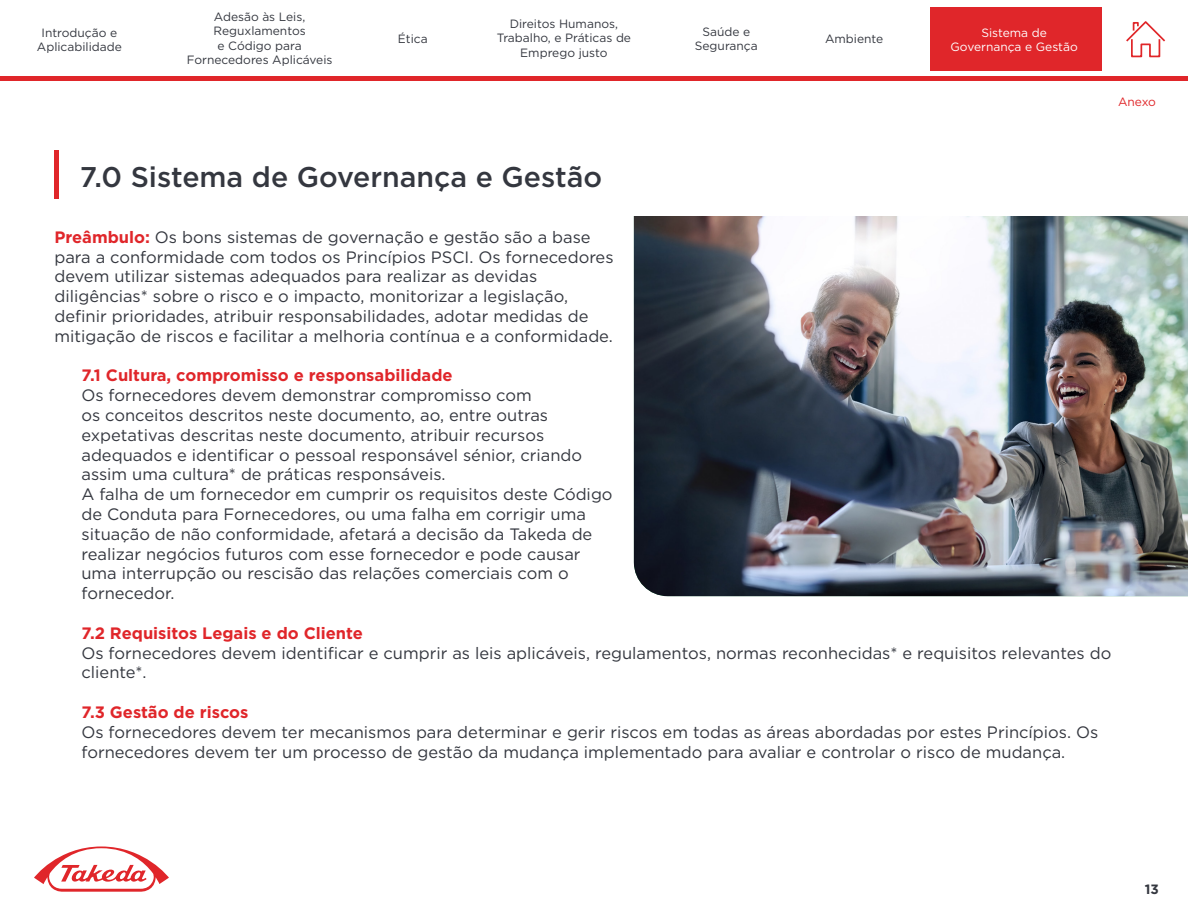
<style>
.page{position:relative;width:1188px;height:918px;background:#fff}
.page>*{position:absolute;margin:0;border:0;box-sizing:border-box;transform-origin:0 0}
.t1{font:500 28.5px "Gotham";color:#34373f}
.t2{font:16.5px/19.8px "Gotham";color:#34373f}
.t3{font:700 16.5px "Gotham";color:#e0262a}
.t4{font:700 13.5px "Gotham";color:#34373f}
.t5{font:12px/14.4px "Gotham";color:#34373f;text-align:center}
.t6{font:12px/14.4px "Gotham";color:#fff;text-align:center}
.t7{font:12px "Gotham";letter-spacing:-.015em;color:#e02629}
.s1{font-weight:700;color:#e0262a}
</style>
<div class="page">
<div style="left:930px;top:7px;width:172px;height:63px;background:#e0262a"></div>
<svg style="left:34px;top:846px;width:135px;height:46px"></svg>
<hr style="left:0;top:77px;width:1188px;height:4px;background:#e0262a">
<svg style="left:1126px;top:21px;width:39px;height:37px"></svg>
<img style="left:634px;top:216px;width:554px;height:380px">
<div style="left:54px;top:151px;width:5px;height:48px;background:#e0262a"></div>
<p class="t5" style="left:37px;top:25px;width:86px">Introdução e<br>Aplicabilidade</p>
<p class="t5" style="left:187px;top:9px;width:147px">Adesão às Leis,<br>Reguxlamentos<br>e Código para<br>Fornecedores Aplicáveis</p>
<p class="t5" style="left:398px;top:31px;width:31px">Ética</p>
<p class="t5" style="left:497px;top:16px;width:136px">Direitos Humanos,<br>Trabalho, e Práticas de<br>Emprego justo</p>
<p class="t5" style="left:695px;top:24px;width:64px">Saúde e<br>Segurança</p>
<p class="t5" style="left:825px;top:32px;width:60px">Ambiente</p>
<p class="t6" style="left:951px;top:25px;width:129px">Sistema de<br>Governança e Gestão</p>
<p class="t7" style="left:1118px;top:94px;width:39px">Anexo</p>
<h1 class="t1" style="left:80px;top:159px;width:524px">7.0 Sistema de Governança e Gestão</h1>
<p class="t2" style="left:54px;top:227px;width:561px"><span class="s1">Preâmbulo:</span> Os bons sistemas de governação e gestão são a base para a conformidade com todos os Princípios PSCI. Os fornecedores devem utilizar sistemas adequados para realizar as devidas diligências* sobre o risco e o impacto, monitorizar a legislação, definir prioridades, atribuir responsabilidades, adotar medidas de mitigação de riscos e facilitar a melhoria contínua e a conformidade.</p>
<p class="t3" style="left:81px;top:365px;width:373px">7.1 Cultura, compromisso e responsabilidade</p>
<p class="t2" style="left:81px;top:385px;width:533px">Os fornecedores devem demonstrar compromisso com<br>os conceitos descritos neste documento, ao, entre outras expetativas descritas neste documento, atribuir recursos adequados e identificar o pessoal responsável sénior, criando assim uma cultura* de práticas responsáveis.<br>A falha de um fornecedor em cumprir os requisitos deste Código de Conduta para Fornecedores, ou uma falha em corrigir uma situação de não conformidade, afetará a decisão da Takeda de realizar negócios futuros com esse fornecedor e pode causar uma interrupção ou rescisão das relações comerciais com o fornecedor.</p>
<p class="t3" style="left:81px;top:622px;width:283px">7.2 Requisitos Legais e do Cliente</p>
<p class="t2" style="left:81px;top:643px;width:1031px">Os fornecedores devem identificar e cumprir as leis aplicáveis, regulamentos, normas reconhecidas* e requisitos relevantes do cliente*.</p>
<p class="t3" style="left:81px;top:701px;width:168px">7.3 Gestão de riscos</p>
<p class="t2" style="left:81px;top:722px;width:1018px">Os fornecedores devem ter mecanismos para determinar e gerir riscos em todas as áreas abordadas por estes Princípios. Os fornecedores devem ter um processo de gestão da mudança implementado para avaliar e controlar o risco de mudança.</p>
<p class="t4" style="left:1145px;top:880px;width:16px">13</p>
</div>
